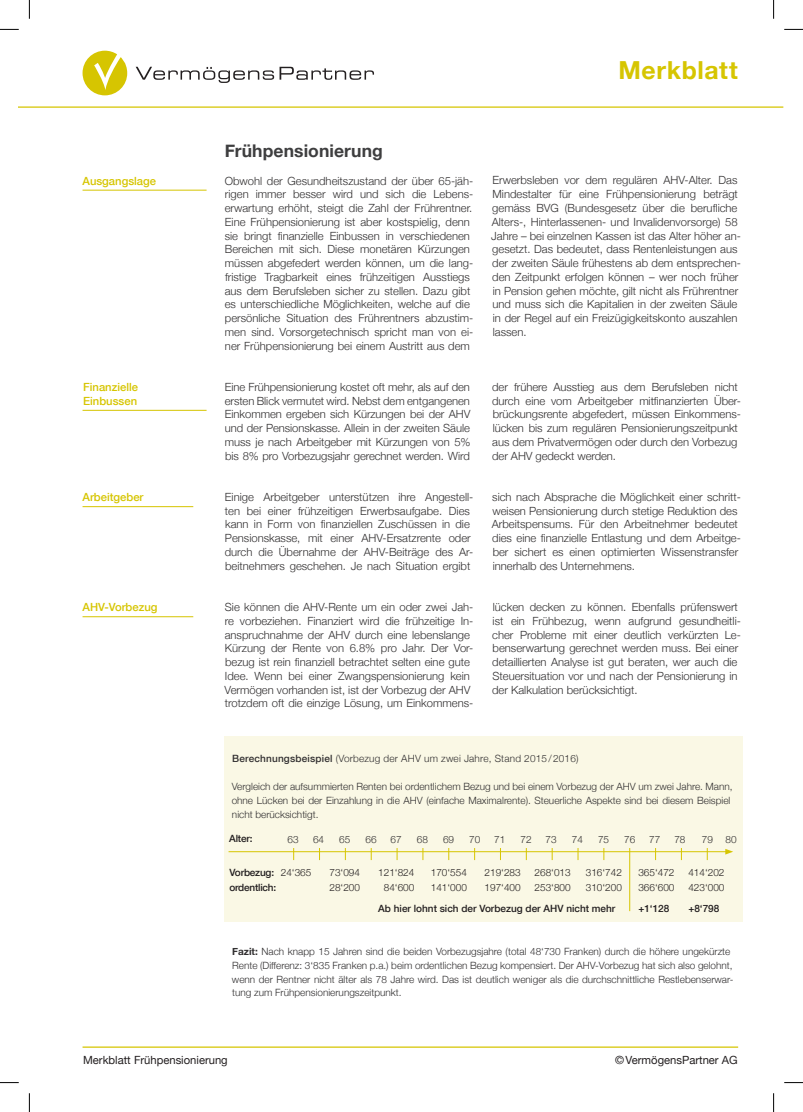
<style>
.page{position:relative;width:803px;height:1112px;background:#fff}
.page>*{position:absolute;margin:0;border:0;box-sizing:border-box;transform-origin:0 0}
.t1{font:700 24.75px "Helvetica Neue";letter-spacing:.025em;color:#d6c501}
.t2{font:700 17.5px "Helvetica Neue";letter-spacing:.005em;color:#3e3e3f}
.t3{font:300 11.25px/13.8px "Helvetica Neue";color:#312f30}
.t4{font:500 11.25px/13.8px "Helvetica Neue";color:#d6c501}
.t5{font:11.25px "Helvetica Neue";color:#231f20}
.t6{font:300 10px/13.8px "Helvetica Neue";color:#312f30}
.t7{font:300 10px "Helvetica Neue";color:#231f20}
.t8{font:300 10px "Helvetica Neue";letter-spacing:.02em;color:#312f30}
.t9{font:500 10px "Helvetica Neue";color:#231f20}
.t10{font:500 10px/15px "Helvetica Neue";letter-spacing:-.02em;color:#231f20}
.s1{font-weight:500}
.s2{font-weight:700}
</style>
<div class="page">
<hr style="left:83px;top:190px;width:124px;height:1px;background:#d6c501">
<hr style="left:83px;top:410px;width:124px;height:1px;background:#d6c501">
<hr style="left:83px;top:506px;width:110px;height:1px;background:#d6c501">
<hr style="left:83px;top:616px;width:110px;height:1px;background:#d6c501">
<svg style="left:136px;top:67px;width:238px;height:16px"></svg>
<svg style="left:83px;top:51px;width:44px;height:44px"></svg>
<div style="left:224px;top:735px;width:519px;height:186px;background:#faf8e5"></div>
<hr style="left:229px;top:851px;width:498px;height:1px;background:#d6c501">
<svg style="left:725px;top:849px;width:8px;height:5px"></svg>
<hr style="left:629px;top:847px;width:1px;height:63px;background:#d6c501">
<hr style="left:83px;top:1046px;width:655px;height:1px;background:#d6c501">
<hr style="left:19px;top:106px;width:764px;height:2px;background:#d6c501">
<svg style="left:0;top:29px;width:19px;height:1px"></svg>
<svg style="left:784px;top:29px;width:19px;height:1px"></svg>
<svg style="left:0;top:1082px;width:19px;height:1px"></svg>
<svg style="left:784px;top:1082px;width:19px;height:1px"></svg>
<svg style="left:29px;top:0;width:1px;height:19px"></svg>
<svg style="left:29px;top:1093px;width:1px;height:18px"></svg>
<svg style="left:773px;top:0;width:1px;height:19px"></svg>
<svg style="left:773px;top:1093px;width:1px;height:18px"></svg>
<p class="t4" style="left:82px;top:173px;width:75px">Ausgangslage</p>
<p class="t4" style="left:83px;top:379px;width:56px">Finanzielle<br>Einbussen</p>
<p class="t4" style="left:82px;top:489px;width:63px">Arbeitgeber</p>
<p class="t4" style="left:82px;top:599px;width:77px">AHV-Vorbezug</p>
<h2 class="t2" style="left:225px;top:135px;width:160px">Frühpensionierung</h2>
<h1 class="t1" style="left:618px;top:48px;width:121px">Merkblatt</h1>
<p class="t3" style="left:225px;top:173px;width:250px">Obwohl der Gesundheitszustand der über 65-jäh&shy;rigen immer besser wird und sich die Lebens&shy;erwartung erhöht, steigt die Zahl der Frührentner.<br>Eine Frühpensionierung ist aber kostspielig, denn sie bringt finanzielle Einbussen in verschiedenen Bereichen mit sich. Diese monetären Kürzungen müssen abgefedert werden können, um die lang&shy;fristige Tragbarkeit eines frühzeitigen Ausstiegs aus dem Berufsleben sicher zu stellen. Dazu gibt es unterschiedliche Möglichkeiten, welche auf die persönliche Situation des Frührentners abzustim&shy;men sind. Vorsorgetechnisch spricht man von ei&shy;ner Frühpensionierung bei einem Austritt aus dem</p>
<p class="t3" style="left:491px;top:173px;width:251px">Erwerbsleben vor dem regulären AHV-Alter. Das Mindestalter für eine Frühpensionierung beträgt gemäss BVG (Bundesgesetz über die berufliche Alters-, Hinterlassenen- und Invalidenvorsorge) 58<br>Jahre – bei einzelnen Kassen ist das Alter höher an&shy;gesetzt. Das bedeutet, dass Rentenleistungen aus der zweiten Säule frühestens ab dem entsprechen&shy;den Zeitpunkt erfolgen können – wer noch früher in Pension gehen möchte, gilt nicht als Frührentner und muss sich die Kapitalien in der zweiten Säule in der Regel auf ein Freizügigkeitskonto auszahlen lassen.</p>
<p class="t3" style="left:225px;top:379px;width:247px;text-align:justify">Eine Frühpensionierung kostet oft mehr, als auf den ersten Blick vermutet wird. Nebst dem entgangenen Einkommen ergeben sich Kürzungen bei der AHV und der Pensionskasse. Allein in der zweiten Säule muss je nach Arbeitgeber mit Kürzungen von 5% bis 8% pro Vorbezugsjahr gerechnet werden. Wird</p>
<p class="t3" style="left:492px;top:379px;width:250px">der frühere Ausstieg aus dem Berufsleben nicht durch eine vom Arbeitgeber mitfinanzierten Über&shy;brückungsrente abgefedert, müssen Einkommens&shy;lücken bis zum regulären Pensionierungszeitpunkt aus dem Privatvermögen oder durch den Vorbezug der AHV gedeckt werden.</p>
<p class="t3" style="left:225px;top:489px;width:250px">Einige Arbeitgeber unterstützen ihre Angestell&shy;ten bei einer frühzeitigen Erwerbsaufgabe. Dies kann in Form von finanziellen Zuschüssen in die Pensionskasse, mit einer AHV-Ersatzrente oder durch die Übernahme der AHV-Beiträge des Ar&shy;beitnehmers geschehen. Je nach Situation ergibt</p>
<p class="t3" style="left:492px;top:489px;width:251px">sich nach Absprache die Möglichkeit einer schritt&shy;weisen Pensionierung durch stetige Reduktion des Arbeitspensums. Für den Arbeitnehmer bedeutet dies eine finanzielle Entlastung und dem Arbeitge&shy;ber sichert es einen optimierten Wissenstransfer innerhalb des Unternehmens.</p>
<p class="t3" style="left:225px;top:599px;width:250px">Sie können die AHV-Rente um ein oder zwei Jah&shy;re vorbeziehen. Finanziert wird die frühzeitige In&shy;anspruchnahme der AHV durch eine lebenslange Kürzung der Rente von 6.8% pro Jahr. Der Vor&shy;bezug ist rein finanziell betrachtet selten eine gute Idee. Wenn bei einer Zwangspensionierung kein Vermögen vorhanden ist, ist der Vorbezug der AHV trotzdem oft die einzige Lösung, um Einkommens-</p>
<p class="t3" style="left:492px;top:599px;width:250px">lücken decken zu können. Ebenfalls prüfenswert ist ein Frühbezug, wenn aufgrund gesundheitli&shy;cher Probleme mit einer deutlich verkürzten Le&shy;benserwartung gerechnet werden muss. Bei einer detaillierten Analyse ist gut beraten, wer auch die Steuersituation vor und nach der Pensionierung in der Kalkulation berücksichtigt.</p>
<p class="t8" style="left:232px;top:750px;width:348px"><span class="s1">Berechnungsbeispiel</span> (Vorbezug der AHV um zwei Jahre, Stand 2015 /2016)</p>
<p class="t6" style="left:232px;top:778px;width:502px">Vergleich der aufsummierten Renten bei ordentlichem Bezug und bei einem Vorbezug der AHV um zwei Jahre. Mann, ohne Lücken bei der Einzahlung in die AHV (einfache Maximalrente). Steuerliche Aspekte sind bei diesem Beispiel nicht berücksichtigt.</p>
<p class="t9" style="left:229px;top:830px;width:25px">Alter:</p>
<p class="t6" style="left:287px;top:831px;width:13px">63</p>
<p class="t6" style="left:313px;top:831px;width:13px">64</p>
<p class="t6" style="left:339px;top:831px;width:13px">65</p>
<p class="t6" style="left:365px;top:831px;width:13px">66</p>
<p class="t6" style="left:390px;top:831px;width:13px">67</p>
<p class="t6" style="left:417px;top:831px;width:13px">68</p>
<p class="t6" style="left:443px;top:831px;width:13px">69</p>
<p class="t6" style="left:469px;top:831px;width:13px">70</p>
<p class="t6" style="left:494px;top:831px;width:13px">71</p>
<p class="t6" style="left:520px;top:831px;width:13px">72</p>
<p class="t6" style="left:545px;top:831px;width:13px">73</p>
<p class="t6" style="left:572px;top:831px;width:13px">74</p>
<p class="t6" style="left:598px;top:831px;width:13px">75</p>
<p class="t6" style="left:624px;top:831px;width:13px">76</p>
<p class="t6" style="left:649px;top:831px;width:13px">77</p>
<p class="t6" style="left:674px;top:831px;width:13px">78</p>
<p class="t6" style="left:702px;top:831px;width:13px">79</p>
<p class="t6" style="left:725px;top:831px;width:13px">80</p>
<p class="t10" style="left:229px;top:864px;width:48px">Vorbezug: ordentlich:</p>
<p class="t7" style="left:281px;top:864px;width:32px">24‘365</p>
<p class="t7" style="left:329px;top:864px;width:32px">73‘094</p>
<p class="t7" style="left:378px;top:864px;width:38px">121‘824</p>
<p class="t7" style="left:431px;top:864px;width:38px">170‘554</p>
<p class="t7" style="left:484px;top:864px;width:38px">219‘283</p>
<p class="t7" style="left:534px;top:864px;width:38px">268‘013</p>
<p class="t7" style="left:586px;top:864px;width:38px">316‘742</p>
<p class="t7" style="left:638px;top:864px;width:38px">365‘472</p>
<p class="t7" style="left:688px;top:864px;width:38px">414‘202</p>
<p class="t7" style="left:329px;top:879px;width:32px">28‘200</p>
<p class="t7" style="left:384px;top:879px;width:32px">84‘600</p>
<p class="t7" style="left:431px;top:879px;width:38px">141‘000</p>
<p class="t7" style="left:484px;top:879px;width:38px">197‘400</p>
<p class="t7" style="left:534px;top:879px;width:38px">253‘800</p>
<p class="t7" style="left:586px;top:879px;width:38px">310‘200</p>
<p class="t7" style="left:638px;top:879px;width:38px">366‘600</p>
<p class="t7" style="left:688px;top:879px;width:38px">423‘000</p>
<p class="t9" style="left:378px;top:900px;width:239px">Ab hier lohnt sich der Vorbezug der AHV nicht mehr</p>
<p class="t9" style="left:638px;top:900px;width:33px">+1‘128</p>
<p class="t9" style="left:688px;top:900px;width:33px">+8‘798</p>
<p class="t6" style="left:232px;top:943px;width:503px"><span class="s2">Fazit:</span> Nach knapp 15 Jahren sind die beiden Vorbezugsjahre (total 48‘730 Franken) durch die höhere ungekürzte Rente (Differenz: 3‘835 Franken p.a.) beim ordentlichen Bezug kompensiert. Der AHV-Vorbezug hat sich also gelohnt, wenn der Rentner nicht älter als 78 Jahre wird. Das ist deutlich weniger als die durchschnittliche Restlebenserwar&shy;tung zum Frühpensionierungszeitpunkt.</p>
<p class="t5" style="left:83px;top:1050px;width:146px">Merkblatt Frühpensionierung</p>
<p class="t5" style="left:615px;top:1050px;width:124px">©VermögensPartner AG</p>
</div>
